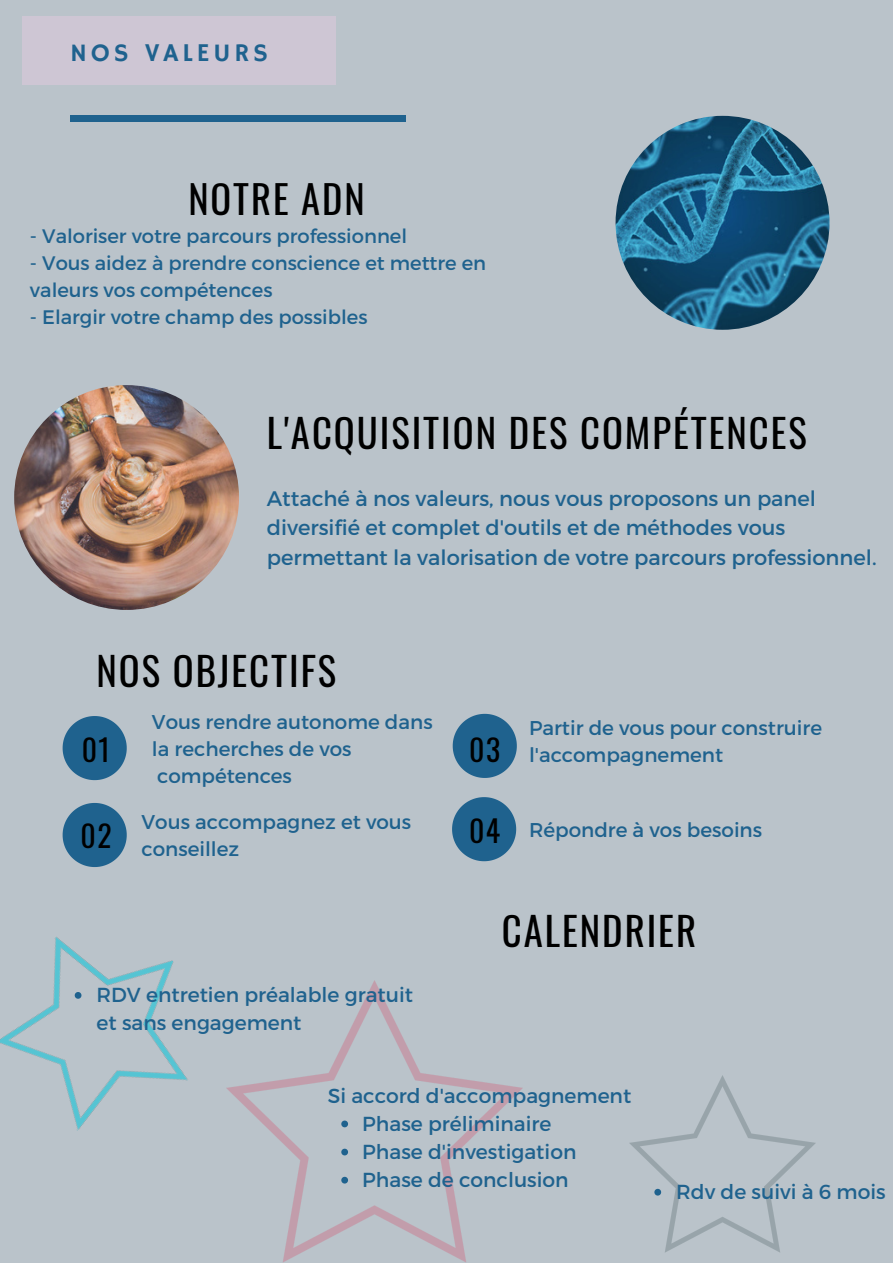
<style>
.page{position:relative;width:893px;height:1264px;background:#fff}
.page>*{position:absolute;margin:0;border:0;box-sizing:border-box;transform-origin:0 0}
.t1{font:38.85px "Oswald";letter-spacing:.05em;color:#000}
.t2{font:38.4px "Oswald";letter-spacing:.05em;color:#000}
.t3{font:29.7px "Oswald";color:#000}
.t4{font:25.5px "Hammersmith One";letter-spacing:.15em;color:#1f628e}
.t5{font:21px/29.2px "Montserrat";color:#1f628e}
.t6{font:20.25px/28px "Montserrat";color:#1f628e}
.t7{font:19.95px/27px "Montserrat";color:#1f628e}
.t8{font:19.5px/27px "Montserrat";color:#1f628e}
.s1{font-family:"Oswald";font-size:29.7px;color:#000}
</style>
<div class="page">
<div style="left:0;top:0;width:892px;height:1262px;background:#bac3ca"></div>
<div style="left:22px;top:16px;width:314px;height:69px;background:#cec6d4"></div>
<img style="left:615px;top:116px;width:214px;height:214px;border-radius:50%">
<div style="left:70px;top:116px;width:335px;height:5px;background:#1f628e"></div>
<svg style="left:63px;top:716px;width:64px;height:64px"></svg>
<img style="left:0;top:937px;width:227px;height:194px">
<svg style="left:63px;top:803px;width:64px;height:64px"></svg>
<svg style="left:452px;top:714px;width:65px;height:64px"></svg>
<svg style="left:452px;top:797px;width:64px;height:64px"></svg>
<img style="left:227px;top:980px;width:295px;height:282px">
<img style="left:630px;top:1075px;width:185px;height:177px">
<svg style="left:75px;top:992px;width:6px;height:6px"></svg>
<svg style="left:341px;top:1120px;width:7px;height:7px"></svg>
<svg style="left:341px;top:1148px;width:7px;height:7px"></svg>
<svg style="left:341px;top:1176px;width:7px;height:7px"></svg>
<img style="left:14px;top:385px;width:225px;height:225px;border-radius:50%">
<svg style="left:654px;top:1188px;width:7px;height:7px"></svg>
<p class="t4" style="left:70px;top:38px;width:199px">NOS VALEURS</p>
<h2 class="t2" style="left:188px;top:169px;width:178px">NOTRE ADN</h2>
<p class="t8" style="left:30px;top:221px;width:378px">- Valoriser votre parcours professionnel</p>
<p class="t8" style="left:30px;top:248px;width:457px">- Vous aidez à prendre conscience et mettre en valeurs vos compétences</p>
<p class="t8" style="left:30px;top:302px;width:339px">- Elargir votre champ des possibles</p>
<h1 class="t1" style="left:267px;top:403px;width:541px">L'ACQUISITION DES COMPÉTENCES</h1>
<p class="t5" style="left:267px;top:483px;width:611px">Attaché à nos valeurs, nous vous proposons un panel diversifié et complet d'outils et de méthodes vous permettant la valorisation de votre parcours professionnel.</p>
<h1 class="t1" style="left:96px;top:641px;width:241px">NOS OBJECTIFS</h1>
<p class="t7" style="left:152px;top:707px;width:282px">Vous rendre autonome dans la recherches de vos compétences</p>
<h3 class="t3" style="left:80px;top:813px;width:33px">02</h3>
<p class="t7" style="left:141px;top:807px;width:271px">Vous accompagnez et vous conseillez</p>
<h3 class="t3" style="left:82px;top:726px;width:30px">01</h3>
<p class="t6" style="left:97px;top:979px;width:318px">RDV entretien préalable gratuit et sans engagement</p>
<h3 class="t3" style="left:469px;top:726px;width:33px">03</h3>
<p class="t7" style="left:529px;top:713px;width:294px">Partir de vous pour construire l'accompagnement</p>
<p class="t7" style="left:469px;top:815px;width:294px"><span class="s1">04</span> Répondre à vos besoins</p>
<h1 class="t1" style="left:501px;top:900px;width:196px">CALENDRIER</h1>
<p class="t6" style="left:328px;top:1080px;width:305px">Si accord d'accompagnement</p>
<p class="t6" style="left:362px;top:1108px;width:216px">Phase préliminaire<br>Phase d'investigation<br>Phase de conclusion</p>
<p class="t6" style="left:676px;top:1176px;width:211px">Rdv de suivi à 6 mois</p>
</div>
